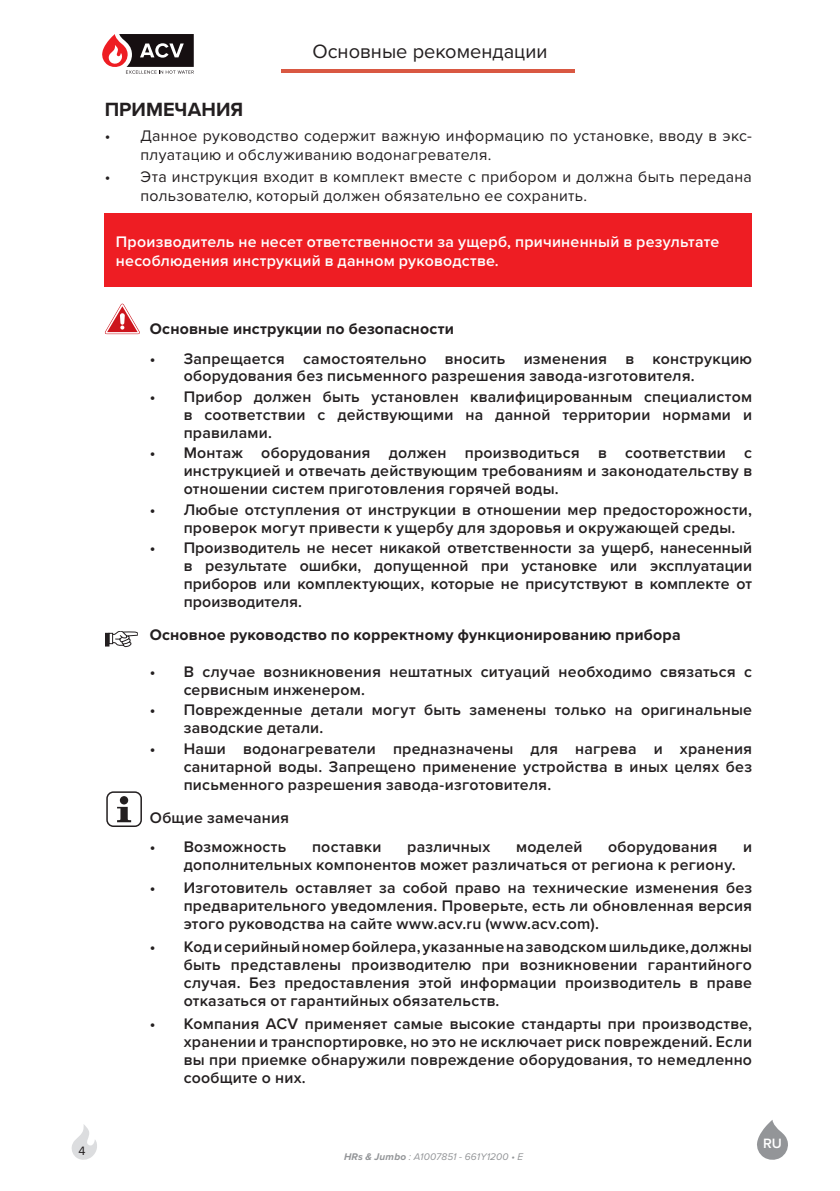
<style>
.page{position:relative;width:840px;height:1191px;background:#fff}
.page>*{position:absolute;margin:0;border:0;box-sizing:border-box;transform-origin:0 0}
.Headline{font:20px "Proxima Nova";color:#231f20}
.t1{font:700 19.8px "Proxima Nova";color:#231f20}
.t2{font:600 15.8px/17.8px "Proxima Nova";letter-spacing:.015em;color:#231f20;text-align:justify}
.t3{font:15.8px/19px "Proxima Nova";letter-spacing:.02em;color:#231f20}
.t4{font:600 15.8px/19px "Proxima Nova";letter-spacing:.015em;color:#fff}
.t5{font:700 15.8px "Proxima Nova";letter-spacing:.015em;color:#231f20}
.t6{font:600 14px "Proxima Nova";color:#fff}
.t7{font:12.6px "Proxima Nova";color:#231f20}
.t8{font:italic 10px "Proxima Nova";letter-spacing:.015em;color:#939598}
.s1{font-weight:700}
</style>
<div class="page">
<div style="left:105px;top:213px;width:646px;height:73px;background:#ee1d23"></div>
<svg style="left:105px;top:304px;width:35px;height:30px"></svg>
<div style="left:120px;top:313px;width:5px;height:12px;background:#fff;border-radius:2px"></div>
<div style="left:105px;top:633px;width:4px;height:13px;border:1px solid #231f20"></div>
<svg style="left:108px;top:631px;width:30px;height:16px"></svg>
<svg style="left:106px;top:791px;width:36px;height:36px"></svg>
<hr style="left:281px;top:69px;width:293px;height:4px;background:#d95842">
<svg style="left:102px;top:34px;width:92px;height:40px"></svg>
<svg style="left:757px;top:1120px;width:31px;height:40px"></svg>
<svg style="left:71px;top:1124px;width:26px;height:36px"></svg>
<p class="Headline" style="left:312px;top:37px;width:236px">Основные рекомендации</p>
<p class="t1" style="left:105px;top:95px;width:140px">ПРИМЕЧАНИЯ</p>
<p class="t3" style="left:140px;top:126px;width:612px;text-indent:-36px">• Данное руководство содержит важную информацию по установке, вводу в экс&shy;плуатацию и обслуживанию водонагревателя.</p>
<p class="t3" style="left:140px;top:166px;width:612px;text-indent:-36px">• Эта инструкция входит в комплект вместе с прибором и должна быть передана пользователю, который должен обязательно ее сохранить.</p>
<p class="t4" style="left:116px;top:231px;width:604px">Производитель не несет ответственности за ущерб, причиненный в результате несоблюдения инструкций в данном руководстве.</p>
<p class="t7" style="left:78px;top:1141px;width:9px">4</p>
<p class="t5" style="left:150px;top:317px;width:305px">Основные инструкции по безопасности</p>
<p class="t2" style="left:183px;top:349px;width:569px;text-indent:-34px">• Запрещается самостоятельно вносить изменения в конструкцию оборудования без письменного разрешения завода-изготовителя.</p>
<p class="t2" style="left:183px;top:387px;width:569px;text-indent:-34px">• Прибор должен быть установлен квалифицированным специалистом в соответствии с действующими на данной территории нормами и правилами.</p>
<p class="t2" style="left:183px;top:444px;width:569px;text-indent:-34px">• Монтаж оборудования должен производиться в соответствии с инструкцией и отвечать действующим требованиям и законодательству в отношении систем приготовления горячей воды.</p>
<p class="t2" style="left:183px;top:500px;width:569px;text-indent:-34px">• Любые отступления от инструкции в отношении мер предосторожности, проверок могут привести к ущербу для здоровья и окружающей среды.</p>
<p class="t2" style="left:183px;top:539px;width:569px;text-indent:-34px">• Производитель не несет никакой ответственности за ущерб, нанесенный в результате ошибки, допущенной при установке или эксплуатации приборов или комплектующих, которые не присутствуют в комплекте от производителя.</p>
<p class="t5" style="left:150px;top:623px;width:532px">Основное руководство по корректному функционированию прибора</p>
<p class="t2" style="left:183px;top:662px;width:569px;text-indent:-34px">• В случае возникновения нештатных ситуаций необходимо связаться с сервисным инженером.</p>
<p class="t2" style="left:183px;top:701px;width:569px;text-indent:-34px">• Поврежденные детали могут быть заменены только на оригинальные заводские детали.</p>
<p class="t2" style="left:183px;top:739px;width:569px;text-indent:-34px">• Наши водонагреватели предназначены для нагрева и хранения санитарной воды. Запрещено применение устройства в иных целях без письменного разрешения завода-изготовителя.</p>
<p class="t2" style="left:150px;top:808px;width:141px">Общие замечания</p>
<p class="t2" style="left:150px;top:837px;width:138px">• Возможность</p>
<p class="t2" style="left:312px;top:837px;width:71px">поставки</p>
<p class="t2" style="left:407px;top:837px;width:85px">различных</p>
<p class="t2" style="left:515px;top:837px;width:68px">моделей</p>
<p class="t2" style="left:607px;top:837px;width:111px">оборудования</p>
<p class="t2" style="left:742px;top:837px;width:11px">и</p>
<p class="t2" style="left:183px;top:855px;width:553px">дополнительных компонентов может различаться от региона к региону.</p>
<p class="t2" style="left:183px;top:878px;width:569px;text-indent:-34px">• Изготовитель оставляет за собой право на технические изменения без предварительного уведомления. Проверьте, есть ли обновленная версия этого руководства на сайте www.acv.ru (www.acv.com).</p>
<p class="t2" style="left:183px;top:937px;width:569px;text-indent:-34px">• Код и серийный номер бойлера, указанные на заводском шильдике, должны быть представлены производителю при возникновении гарантийного случая. Без предоставления этой информации производитель в праве отказаться от гарантийных обязательств.</p>
<p class="t2" style="left:183px;top:1014px;width:569px;text-indent:-34px">• Компания ACV применяет самые высокие стандарты при производстве, хранении и транспортировке, но это не исключает риск повреждений. Если вы при приемке обнаружили повреждение оборудования, то немедленно сообщите о них.</p>
<p class="t8" style="left:344px;top:1149px;width:181px"><span class="s1">HRs &amp; Jumbo</span> : A1007851 - 661Y1200 • E</p>
<p class="t6" style="left:762px;top:1132px;width:20px">RU</p>
</div>
